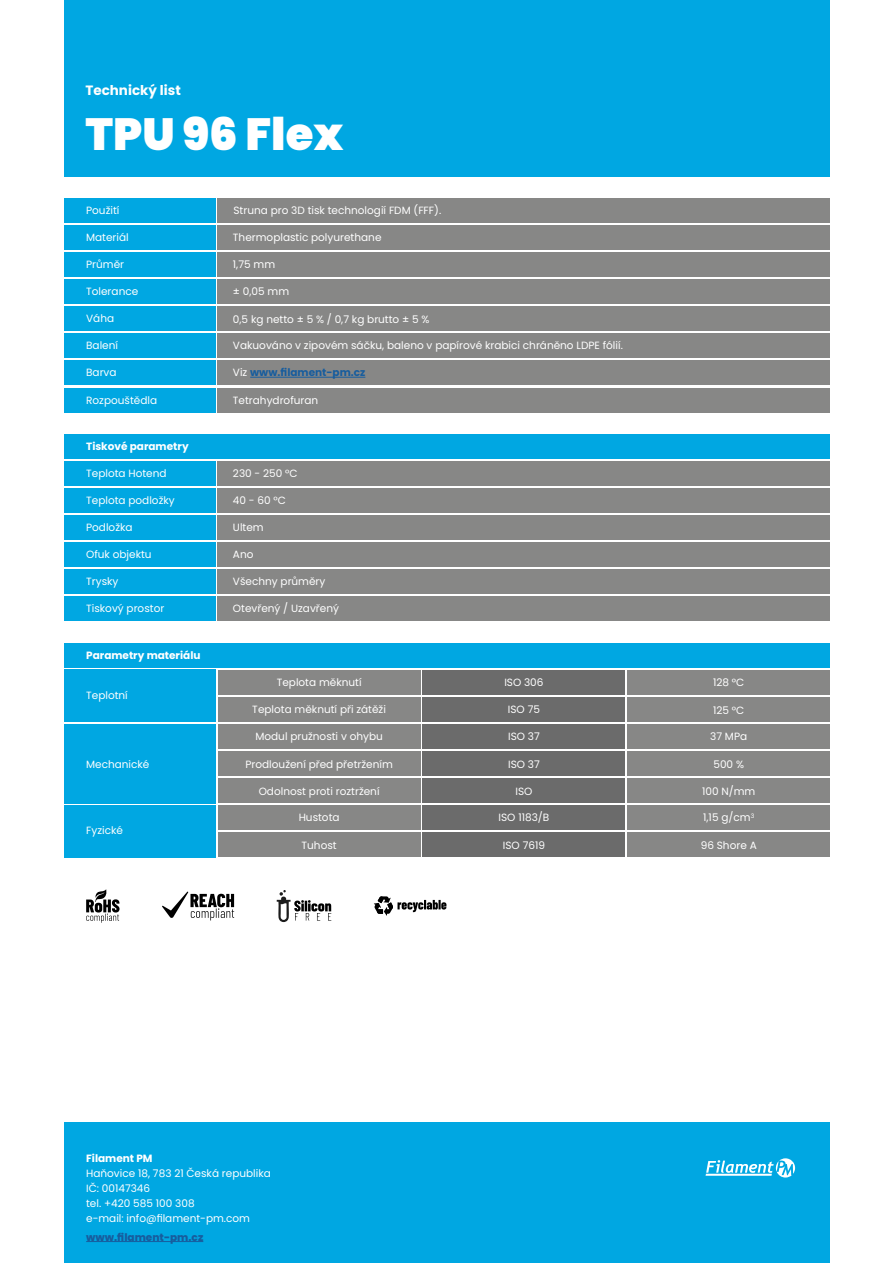
<style>
.page{position:relative;width:893px;height:1263px;background:#fff}
.page>*{position:absolute;margin:0;border:0;box-sizing:border-box;transform-origin:0 0}
.t1{font:900 45px "Poppins";color:#fff}
.t2{font:700 13.5px "Poppins";color:#fff}
.t3{font:10.5px "Poppins";color:#fff}
.t4{font:700 10.5px "Poppins";color:#fff}
.t5{font:700 10.5px "Poppins";color:#175d9e}
.t6{font:800 10.5px "Poppins";color:#175d9e}
.s1{font-weight:400;color:#fff}
</style>
<div class="page">
<div style="left:65px;top:1122px;width:765px;height:141px;background:#00a7e2"></div>
<div style="left:65px;top:0;width:765px;height:176px;background:#00a7e2"></div>
<hr style="left:86px;top:1241px;width:117px;height:1px;background:#175d9e">
<div style="left:65px;top:198px;width:151px;height:25px;background:#00a7e2"></div>
<div style="left:218px;top:198px;width:612px;height:25px;background:#878786"></div>
<div style="left:65px;top:643px;width:765px;height:25px;background:#00a7e2"></div>
<div style="left:65px;top:670px;width:151px;height:52px;background:#00a7e2"></div>
<div style="left:218px;top:697px;width:202px;height:25px;background:#878786"></div>
<div style="left:218px;top:670px;width:202px;height:25px;background:#878786"></div>
<div style="left:423px;top:697px;width:202px;height:25px;background:#6b6b6b"></div>
<div style="left:423px;top:670px;width:202px;height:25px;background:#6b6b6b"></div>
<div style="left:627px;top:697px;width:203px;height:25px;background:#878786"></div>
<div style="left:627px;top:670px;width:203px;height:25px;background:#878786"></div>
<div style="left:65px;top:724px;width:151px;height:79px;background:#00a7e2"></div>
<div style="left:218px;top:751px;width:202px;height:25px;background:#878786"></div>
<div style="left:218px;top:724px;width:202px;height:25px;background:#878786"></div>
<div style="left:423px;top:751px;width:202px;height:25px;background:#6b6b6b"></div>
<div style="left:423px;top:724px;width:202px;height:25px;background:#6b6b6b"></div>
<div style="left:627px;top:751px;width:203px;height:25px;background:#878786"></div>
<div style="left:627px;top:724px;width:203px;height:25px;background:#878786"></div>
<div style="left:65px;top:805px;width:151px;height:52px;background:#00a7e2"></div>
<div style="left:218px;top:832px;width:202px;height:25px;background:#878786"></div>
<div style="left:218px;top:805px;width:202px;height:25px;background:#878786"></div>
<div style="left:423px;top:832px;width:202px;height:25px;background:#6b6b6b"></div>
<div style="left:423px;top:805px;width:202px;height:25px;background:#6b6b6b"></div>
<div style="left:627px;top:832px;width:203px;height:25px;background:#878786"></div>
<div style="left:627px;top:805px;width:203px;height:25px;background:#878786"></div>
<div style="left:65px;top:225px;width:151px;height:25px;background:#00a7e2"></div>
<div style="left:218px;top:225px;width:612px;height:25px;background:#878786"></div>
<div style="left:65px;top:252px;width:151px;height:25px;background:#00a7e2"></div>
<div style="left:218px;top:252px;width:612px;height:25px;background:#878786"></div>
<div style="left:65px;top:279px;width:151px;height:25px;background:#00a7e2"></div>
<div style="left:218px;top:279px;width:612px;height:25px;background:#878786"></div>
<div style="left:65px;top:306px;width:151px;height:25px;background:#00a7e2"></div>
<div style="left:218px;top:306px;width:612px;height:25px;background:#878786"></div>
<div style="left:65px;top:333px;width:151px;height:25px;background:#00a7e2"></div>
<div style="left:218px;top:333px;width:612px;height:25px;background:#878786"></div>
<div style="left:65px;top:360px;width:151px;height:25px;background:#00a7e2"></div>
<div style="left:218px;top:360px;width:612px;height:25px;background:#878786"></div>
<hr style="left:250px;top:377px;width:115px;height:1px;background:#175d9e">
<div style="left:65px;top:387px;width:151px;height:25px;background:#00a7e2"></div>
<div style="left:218px;top:387px;width:612px;height:25px;background:#878786"></div>
<div style="left:65px;top:461px;width:151px;height:25px;background:#00a7e2"></div>
<div style="left:218px;top:461px;width:612px;height:25px;background:#878786"></div>
<div style="left:65px;top:434px;width:765px;height:25px;background:#00a7e2"></div>
<div style="left:65px;top:488px;width:151px;height:25px;background:#00a7e2"></div>
<div style="left:218px;top:488px;width:612px;height:25px;background:#878786"></div>
<div style="left:65px;top:515px;width:151px;height:25px;background:#00a7e2"></div>
<div style="left:218px;top:515px;width:612px;height:25px;background:#878786"></div>
<div style="left:65px;top:542px;width:151px;height:25px;background:#00a7e2"></div>
<div style="left:218px;top:542px;width:612px;height:25px;background:#878786"></div>
<div style="left:65px;top:569px;width:151px;height:25px;background:#00a7e2"></div>
<div style="left:218px;top:569px;width:612px;height:25px;background:#878786"></div>
<div style="left:65px;top:596px;width:151px;height:25px;background:#00a7e2"></div>
<div style="left:218px;top:596px;width:612px;height:25px;background:#878786"></div>
<svg style="left:706px;top:1158px;width:89px;height:19px"></svg>
<svg style="left:86px;top:889px;width:34px;height:34px"></svg>
<svg style="left:162px;top:891px;width:72px;height:29px"></svg>
<svg style="left:277px;top:890px;width:54px;height:32px"></svg>
<svg style="left:374px;top:896px;width:72px;height:20px"></svg>
<div style="left:218px;top:778px;width:202px;height:25px;background:#878786"></div>
<div style="left:423px;top:778px;width:202px;height:25px;background:#6b6b6b"></div>
<div style="left:627px;top:778px;width:203px;height:25px;background:#878786"></div>
<p class="t2" style="left:85px;top:83px;width:97px">Technický list</p>
<p class="t1" style="left:85px;top:108px;width:260px">TPU 96 Flex</p>
<p class="t3" style="left:86px;top:204px;width:35px">Použití</p>
<p class="t3" style="left:233px;top:204px;width:209px">Struna pro 3D tisk technologií FDM (FFF).</p>
<p class="t3" style="left:86px;top:231px;width:44px">Materiál</p>
<p class="t3" style="left:233px;top:231px;width:150px">Thermoplastic polyurethane</p>
<p class="t3" style="left:86px;top:258px;width:39px">Průměr</p>
<p class="t3" style="left:233px;top:258px;width:44px">1,75 mm</p>
<p class="t3" style="left:86px;top:285px;width:54px">Tolerance</p>
<p class="t3" style="left:233px;top:285px;width:58px">± 0,05 mm</p>
<p class="t3" style="left:86px;top:312px;width:30px">Váha</p>
<p class="t3" style="left:233px;top:313px;width:198px">0,5 kg netto ± 5 % / 0,7 kg brutto ± 5 %</p>
<p class="t3" style="left:86px;top:340px;width:33px">Balení</p>
<p class="t3" style="left:233px;top:340px;width:391px">Vakuováno v zipovém sáčku, baleno v papírové krabici chráněno LDPE fólií.</p>
<p class="t3" style="left:86px;top:367px;width:32px">Barva</p>
<p class="t5" style="left:233px;top:367px;width:134px"><span class="s1">Viz</span> www.filament-pm.cz</p>
<p class="t3" style="left:86px;top:394px;width:73px">Rozpouštědla</p>
<p class="t3" style="left:233px;top:394px;width:87px">Tetrahydrofuran</p>
<p class="t4" style="left:86px;top:440px;width:104px">Tiskové parametry</p>
<p class="t3" style="left:86px;top:467px;width:82px">Teplota Hotend</p>
<p class="t3" style="left:233px;top:467px;width:66px">230 - 250 °C</p>
<p class="t3" style="left:86px;top:494px;width:90px">Teplota podložky</p>
<p class="t3" style="left:233px;top:494px;width:55px">40 - 60 °C</p>
<p class="t3" style="left:86px;top:521px;width:48px">Podložka</p>
<p class="t3" style="left:233px;top:521px;width:32px">Ultem</p>
<p class="t3" style="left:86px;top:548px;width:67px">Ofuk objektu</p>
<p class="t3" style="left:233px;top:548px;width:22px">Ano</p>
<p class="t3" style="left:86px;top:575px;width:34px">Trysky</p>
<p class="t3" style="left:233px;top:575px;width:94px">Všechny průměry</p>
<p class="t3" style="left:86px;top:603px;width:80px">Tiskový prostor</p>
<p class="t3" style="left:233px;top:603px;width:108px">Otevřený / Uzavřený</p>
<p class="t4" style="left:86px;top:649px;width:116px">Parametry materiálu</p>
<p class="t3" style="left:86px;top:689px;width:43px">Teplotní</p>
<p class="t3" style="left:86px;top:758px;width:65px">Mechanické</p>
<p class="t3" style="left:277px;top:676px;width:86px">Teplota měknutí</p>
<p class="t3" style="left:252px;top:703px;width:135px">Teplota měknutí při zátěži</p>
<p class="t3" style="left:255px;top:730px;width:129px">Modul pružnosti v ohybu</p>
<p class="t3" style="left:245px;top:758px;width:149px">Prodloužení před přetržením</p>
<p class="t3" style="left:504px;top:676px;width:41px">ISO 306</p>
<p class="t3" style="left:508px;top:703px;width:34px">ISO 75</p>
<p class="t3" style="left:508px;top:730px;width:33px">ISO 37</p>
<p class="t3" style="left:508px;top:758px;width:33px">ISO 37</p>
<p class="t3" style="left:713px;top:676px;width:33px">128 °C</p>
<p class="t3" style="left:713px;top:704px;width:33px">125 °C</p>
<p class="t3" style="left:710px;top:730px;width:38px">37 MPa</p>
<p class="t3" style="left:713px;top:758px;width:32px">500 %</p>
<p class="t3" style="left:86px;top:824px;width:38px">Fyzické</p>
<p class="t3" style="left:259px;top:785px;width:122px">Odolnost proti roztržení</p>
<p class="t3" style="left:515px;top:785px;width:18px">ISO</p>
<p class="t3" style="left:702px;top:785px;width:55px">100 N/mm</p>
<p class="t3" style="left:299px;top:811px;width:42px">Hustota</p>
<p class="t3" style="left:302px;top:839px;width:37px">Tuhost</p>
<p class="t3" style="left:499px;top:811px;width:52px">ISO 1183/B</p>
<p class="t3" style="left:503px;top:839px;width:44px">ISO 7619</p>
<p class="t3" style="left:703px;top:812px;width:53px">1,15 g/cm<sup>3</sup></p>
<p class="t3" style="left:701px;top:839px;width:57px">96 Shore A</p>
<p class="t4" style="left:86px;top:1152px;width:68px">Filament PM</p>
<p class="t3" style="left:86px;top:1167px;width:186px">Haňovice 18, 783 21 Česká republika</p>
<p class="t3" style="left:86px;top:1182px;width:66px">IČ: 00147346</p>
<p class="t3" style="left:86px;top:1197px;width:110px">tel. +420 585 100 308</p>
<p class="t3" style="left:86px;top:1212px;width:165px">e-mail: info@filament-pm.com</p>
<p class="t6" style="left:86px;top:1231px;width:119px">www.filament-pm.cz</p>
</div>
